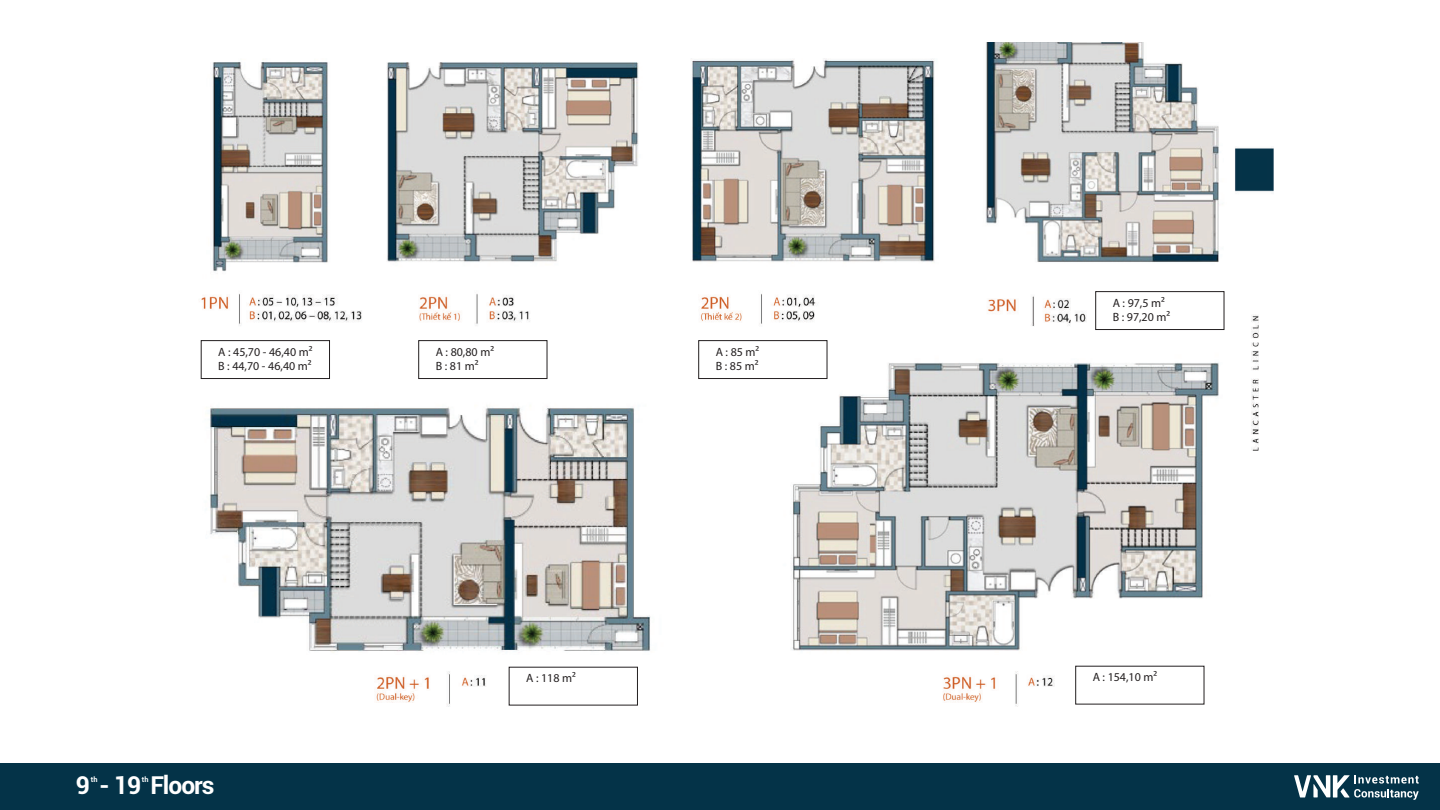
<style>
.page{position:relative;width:1440px;height:810px;background:#fff}
.page>*{position:absolute;margin:0;border:0;box-sizing:border-box;transform-origin:0 0}
.t1{font:700 24.6px "Roboto";letter-spacing:-.04em;color:#fff}
.t2{font:12px/14.4px "Myriad Pro";color:#231f20}
.t3{font:700 7.3px "Roboto";color:#fff}
</style>
<div class="page">
<img style="left:200px;top:43px;width:1073px;height:664px">
<div style="left:0;top:764px;width:1440px;height:46px;background:#043348"></div>
<div style="left:1242px;top:158px;width:25px;height:24px;background:#043348"></div>
<div style="left:201px;top:340px;width:129px;height:39px;border:1px solid #231f20"></div>
<div style="left:418px;top:340px;width:130px;height:39px;border:1px solid #231f20"></div>
<div style="left:698px;top:340px;width:130px;height:39px;border:1px solid #231f20"></div>
<div style="left:1095px;top:291px;width:130px;height:39px;border:1px solid #231f20"></div>
<svg style="left:1294px;top:775px;width:125px;height:25px"></svg>
<p class="t2" style="left:218px;top:344px;width:96px">A : 45,70 - 46,40 m2<br>B : 44,70 - 46,40 m2</p>
<p class="t2" style="left:436px;top:344px;width:60px">A : 80,80 m2<br>B : 81 m2</p>
<p class="t2" style="left:716px;top:344px;width:45px">A : 85 m2<br>B : 85 m2</p>
<p class="t2" style="left:1113px;top:295px;width:59px">A : 97,5 m2<br>B : 97,20 m2</p>
<h1 class="t1" style="left:76px;top:768px;width:140px">9 - 19 Floors</h1>
<p class="t3" style="left:91px;top:774px;width:8px">th</p>
<p class="t3" style="left:142px;top:774px;width:8px">th</p>
<p class="t2" style="left:526px;top:671px;width:51px">A : 118 m2</p>
<p class="t2" style="left:1093px;top:670px;width:66px">A : 154,10 m2</p>
</div>
